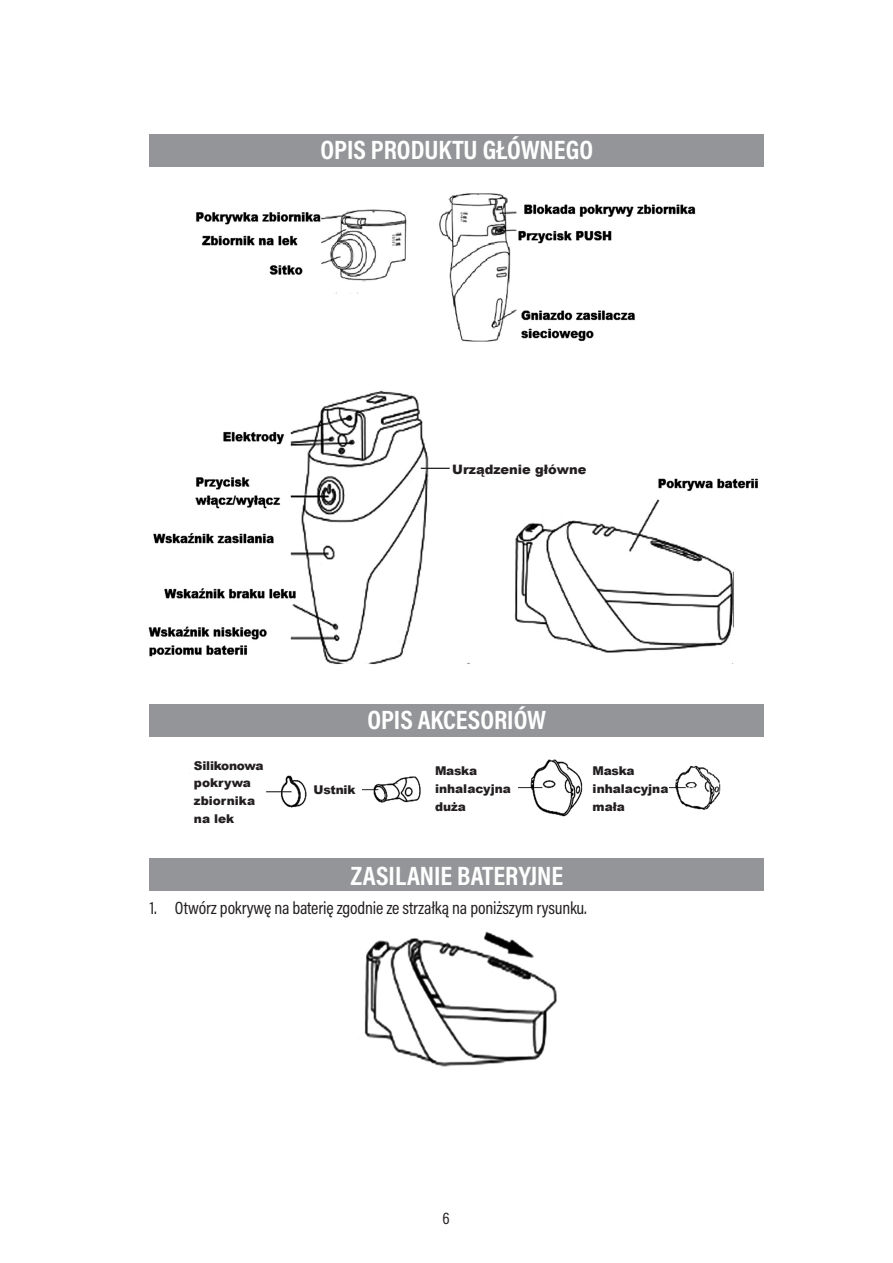
<style>
.page{position:relative;width:893px;height:1263px;background:#fff}
.page>*{position:absolute;margin:0;border:0;box-sizing:border-box;transform-origin:0 0}
.naglowek{font:700 26.85px "Acumin Pro Cond";color:#fff}
.t1{font:17.85px "Acumin Pro Cond";letter-spacing:-.01em;color:#231f20}
.t2{font:16.95px "Acumin Pro Cond";color:#231f20}
.Nazwa01{font:900 13.05px "Arial";color:#231f20}
.Nazwa01-2{font:900 12.15px "Arial";color:#231f20}
.Nazwa01-3{font:900 12.15px "Arial";letter-spacing:-.02em;color:#231f20}
</style>
<div class="page">
<img style="left:364px;top:931px;width:193px;height:136px">
<div style="left:150px;top:134px;width:614px;height:33px;background:#939598"></div>
<div style="left:150px;top:704px;width:614px;height:32px;background:#939598"></div>
<div style="left:150px;top:858px;width:614px;height:33px;background:#939598"></div>
<img style="left:148px;top:193px;width:610px;height:472px">
<svg style="left:421px;top:468px;width:29px;height:1px"></svg>
<img style="left:189px;top:759px;width:532px;height:58px">
<div style="left:191px;top:758px;width:73px;height:81px;background:#fff"></div>
<div style="left:432px;top:764px;width:86px;height:62px;background:#fff"></div>
<div style="left:589px;top:764px;width:80px;height:62px;background:#fff"></div>
<div style="left:310px;top:765px;width:51px;height:80px;background:#fff"></div>
<p class="naglowek" style="left:321px;top:132px;width:274px">OPIS PRODUKTU GŁÓWNEGO</p>
<p class="Nazwa01" style="left:452px;top:459px;width:136px">Urządzenie główne</p>
<p class="Nazwa01-3" style="left:194px;top:756px;width:71px">Silikonowa</p>
<p class="Nazwa01-2" style="left:194px;top:774px;width:59px">pokrywa</p>
<p class="Nazwa01-2" style="left:194px;top:792px;width:63px">zbiornika</p>
<p class="Nazwa01-2" style="left:194px;top:810px;width:42px">na lek</p>
<p class="naglowek" style="left:367px;top:702px;width:180px">OPIS AKCESORIÓW</p>
<p class="Nazwa01-2" style="left:314px;top:780px;width:43px">Ustnik</p>
<p class="Nazwa01-2" style="left:435px;top:762px;width:44px">Maska</p>
<p class="Nazwa01-2" style="left:435px;top:780px;width:77px">inhalacyjna</p>
<p class="Nazwa01-2" style="left:435px;top:798px;width:32px">duża</p>
<p class="Nazwa01-2" style="left:593px;top:762px;width:44px">Maska</p>
<p class="Nazwa01-2" style="left:593px;top:780px;width:77px">inhalacyjna</p>
<p class="Nazwa01-2" style="left:593px;top:798px;width:34px">mała</p>
<p class="naglowek" style="left:351px;top:858px;width:214px">ZASILANIE BATERYJNE</p>
<p class="t1" style="left:150px;top:897px;width:439px">1. Otwórz pokrywę na baterię zgodnie ze strzałką na poniższym rysunku.</p>
<h3 class="t2" style="left:442px;top:1208px;width:9px">6</h3>
</div>
